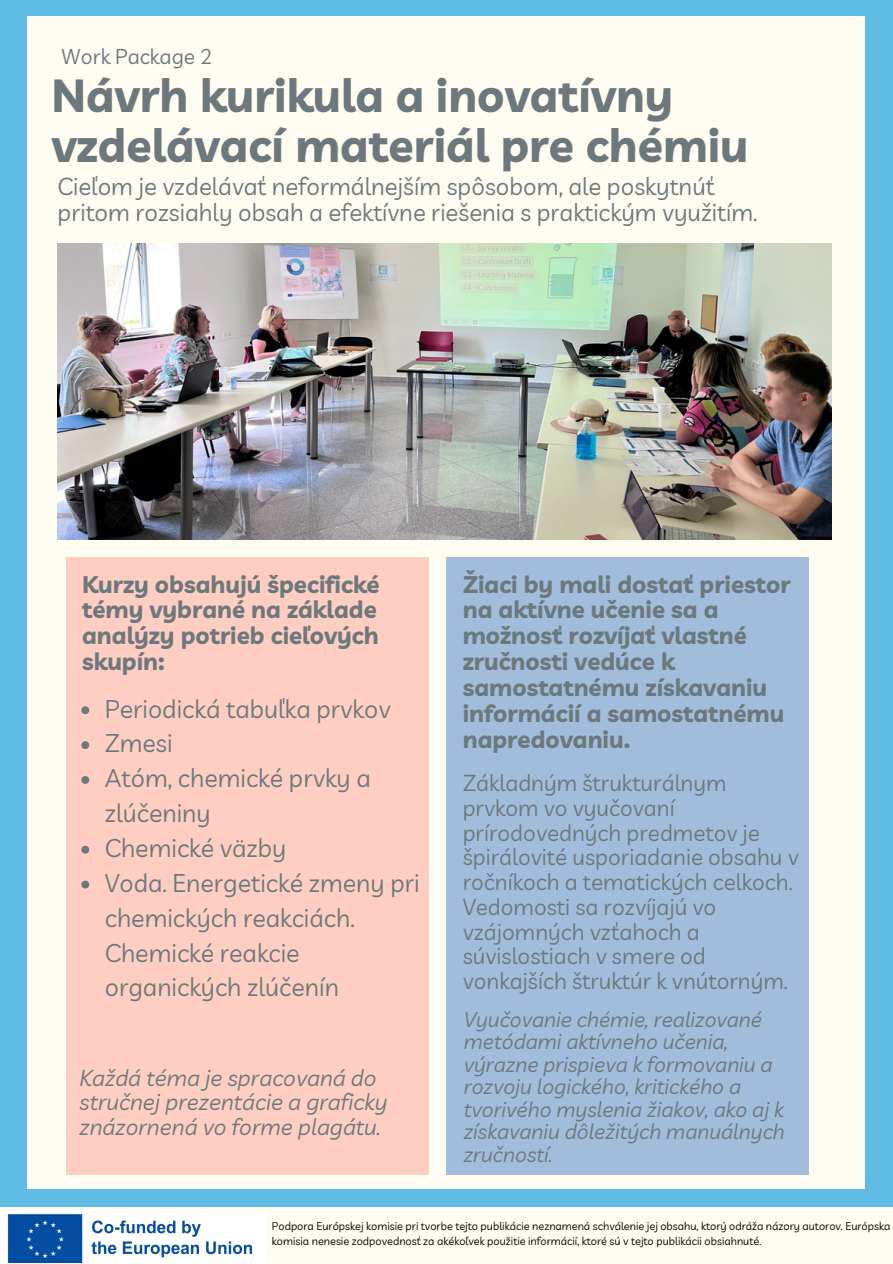
<style>
.page{position:relative;width:893px;height:1264px;background:#fff}
.page>*{position:absolute;margin:0;border:0;box-sizing:border-box;transform-origin:0 0}
.t1{font:700 46.2px/50.6px "Livvic";color:#6d787c}
.t2{font:25.05px/34.8px "Livvic";color:#6d787c}
.t3{font:700 24px/25.8px "Livvic";color:#6d787c}
.t4{font:24px/25.8px "Livvic";color:#6d787c}
.t5{font:22.5px/24.8px "Livvic";color:#6d787c}
.t6{font:italic 22.5px/24.8px "Livvic";color:#6d787c}
.t7{font:italic 21px/22.5px "Livvic";color:#6d787c}
.t8{font:21px "Livvic";color:#6d787c}
.t9{font:10.95px/14.9px "Livvic";color:#000}
</style>
<div class="page">
<div style="left:0;top:0;width:892px;height:1262px;background:#5ebce5"></div>
<div style="left:28px;top:16px;width:836px;height:1172px;background:#fffcf2"></div>
<img style="left:58px;top:243px;width:773px;height:296px">
<div style="left:0;top:1207px;width:892px;height:55px;background:#fffcf2"></div>
<img style="left:0;top:1211px;width:265px;height:51px">
<div style="left:66px;top:557px;width:362px;height:617px;background:#ffcec3"></div>
<svg style="left:81px;top:706px;width:8px;height:8px"></svg>
<svg style="left:81px;top:741px;width:8px;height:8px"></svg>
<svg style="left:81px;top:776px;width:8px;height:8px"></svg>
<svg style="left:81px;top:845px;width:8px;height:8px"></svg>
<svg style="left:81px;top:880px;width:8px;height:8px"></svg>
<div style="left:446px;top:557px;width:363px;height:617px;background:#a2bddc"></div>
<p class="t8" style="left:61px;top:43px;width:153px">Work Package 2</p>
<p class="t1" style="left:51px;top:69px;width:698px">Návrh kurikula a inovatívny vzdelávací materiál pre chémiu</p>
<p class="t4" style="left:58px;top:173px;width:701px">Cieľom je vzdelávať neformálnejším spôsobom, ale poskytnúť pritom rozsiahly obsah a efektívne riešenia s praktickým využitím.</p>
<p class="t3" style="left:82px;top:570px;width:299px">Kurzy obsahujú špecifické témy vybrané na základe analýzy potrieb cieľových skupín:</p>
<p class="t2" style="left:105px;top:690px;width:287px">Periodická tabuľka prvkov</p>
<p class="t2" style="left:105px;top:725px;width:69px">Zmesi</p>
<p class="t2" style="left:105px;top:760px;width:267px">Atóm, chemické prvky a zlúčeniny</p>
<p class="t2" style="left:105px;top:830px;width:183px">Chemické väzby</p>
<p class="t2" style="left:105px;top:865px;width:316px">Voda. Energetické zmeny pri chemických reakciách.<br>Chemické reakcie organických zlúčenín</p>
<p class="t6" style="left:80px;top:1064px;width:309px">Každá téma je spracovaná do stručnej prezentácie a graficky znázornená vo forme plagátu.</p>
<p class="t3" style="left:462px;top:570px;width:329px">Žiaci by mali dostať priestor na aktívne učenie sa a možnosť rozvíjať vlastné zručnosti vedúce k samostatnému získavaniu informácií a samostatnému napredovaniu.</p>
<p class="t5" style="left:462px;top:770px;width:337px">Základným štrukturálnym prvkom vo vyučovaní prírodovedných predmetov je špirálovité usporiadanie obsahu v ročníkoch a tematických celkoch.<br>Vedomosti sa rozvíjajú vo vzájomných vzťahoch a súvislostiach v smere od vonkajších štruktúr k vnútorným.</p>
<p class="t7" style="left:463px;top:1007px;width:322px">Vyučovanie chémie, realizované metódami aktívneho učenia, výrazne prispieva k formovaniu a rozvoju logického, kritického a tvorivého myslenia žiakov, ako aj k získavaniu dôležitých manuálnych zručností.</p>
<p class="t9" style="left:272px;top:1218px;width:620px">Podpora Európskej komisie pri tvorbe tejto publikácie neznamená schválenie jej obsahu, ktorý odráža názory autorov. Európska komisia nenesie zodpovednosť za akékoľvek použitie informácií, ktoré sú v tejto publikácii obsiahnuté.</p>
</div>
